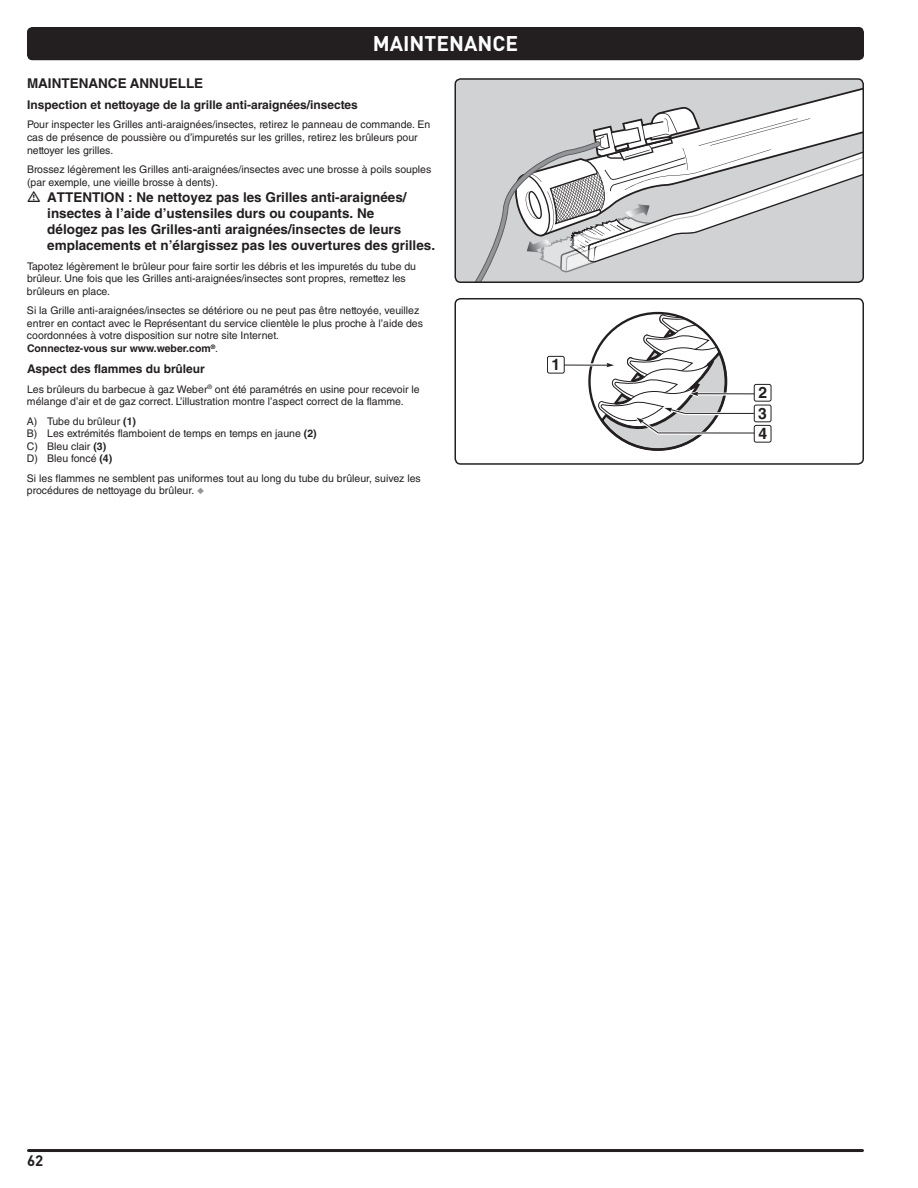
<style>
.page{position:relative;width:918px;height:1188px;background:#fff}
.page>*{position:absolute;margin:0;border:0;box-sizing:border-box;transform-origin:0 0}
.t1{font:21px "DI Nkerned";color:#fff}
.t2{font:700 15.75px "Helvetica LT Std";color:#231f20}
.t3{font:15px "DI Nkerned";color:#231f20}
.t4{font:700 13.5px/16.2px "Helvetica LT Std";color:#231f20}
.t5{font:700 12px "Helvetica LT Std";color:#231f20}
.t6{font:10.5px/12.6px "Helvetica LT Std";color:#231f20}
.s1{font-weight:700}
.s2{color:#939598}
</style>
<div class="page">
<div style="left:27px;top:27px;width:837px;height:33px;background:#231f20;border-radius:5px"></div>
<hr style="left:28px;top:1149px;width:834px;height:3px;background:#231f20">
<hr style="left:563px;top:365px;width:47px;height:1px;background:#231f20">
<svg style="left:598px;top:312px;width:160px;height:139px"></svg>
<div style="left:754px;top:405px;width:17px;height:17px;background:#fff;border-radius:2px"></div>
<div style="left:754px;top:405px;width:17px;height:17px;border:1px solid #231f20;border-radius:2px"></div>
<div style="left:547px;top:356px;width:18px;height:17px;border:1px solid #231f20;border-radius:2px"></div>
<div style="left:754px;top:384px;width:17px;height:17px;background:#fff;border-radius:2px"></div>
<div style="left:754px;top:384px;width:17px;height:18px;border:1px solid #231f20;border-radius:2px"></div>
<div style="left:754px;top:425px;width:17px;height:17px;background:#fff;border-radius:2px"></div>
<div style="left:754px;top:425px;width:17px;height:18px;border:1px solid #231f20;border-radius:2px"></div>
<div style="left:455px;top:298px;width:409px;height:167px;border:2px solid #231f20;border-radius:5px"></div>
<div style="left:455px;top:79px;width:406px;height:28px;background:#d1d2d4"></div>
<svg style="left:515px;top:87px;width:346px;height:20px;background:#d1d2d4"></svg>
<svg style="left:455px;top:107px;width:408px;height:175px"></svg>
<img style="left:575px;top:235px;width:22px;height:26px">
<div style="left:455px;top:78px;width:409px;height:205px;border:2px solid #231f20;border-radius:5px"></div>
<h1 class="t1" style="left:373px;top:30px;width:147px">MAINTENANCE</h1>
<p class="t4" style="left:27px;top:75px;width:30px">MAINTEN</p>
<p class="t4" style="left:88px;top:75px;width:62px">ANCE ANNUE</p>
<p class="t4" style="left:178px;top:75px;width:25px">LLE</p>
<p class="t5" style="left:27px;top:98px;width:332px">Inspection et nettoyage de la grille anti-araignées/insectes</p>
<p class="t6" style="left:27px;top:118px;width:405px">Pour inspecter les Grilles anti-araignées/insectes, retirez le panneau de commande. En cas de présence de poussière ou d’impuretés sur les grilles, retirez les brûleurs pour nettoyer les grilles.</p>
<p class="t6" style="left:27px;top:163px;width:406px">Brossez légèrement les Grilles anti-araignées/insectes avec une brosse à poils souples (par exemple, une vieille brosse à dents).</p>
<p class="t4" style="left:47px;top:189px;width:20px">ATTENTION</p>
<p class="t4" style="left:47px;top:189px;width:389px;text-indent:81px">: Ne nettoyez pas les Grilles anti-araignées/ insectes à l’aide d’ustensiles durs ou coupants. Ne<br>délogez pas les Grilles-anti araignées/insectes de leurs emplacements et n’élargissez pas les ouvertures des grilles.</p>
<p class="t6" style="left:27px;top:260px;width:391px">Tapotez légèrement le brûleur pour faire sortir les débris et les impuretés du tube du brûleur. Une fois que les Grilles anti-araignées/insectes sont propres, remettez les brûleurs en place.</p>
<p class="t6" style="left:27px;top:304px;width:398px">Si la Grille anti-araignées/insectes se détériore ou ne peut pas être nettoyée, veuillez entrer en contact avec le Représentant du service clientèle le plus proche à l’aide des coordonnées à votre disposition sur notre site Internet.<br><span class="s1">Connectez-vous sur www.weber.com</span><sup>®</sup>.</p>
<p class="t5" style="left:27px;top:362px;width:179px">Aspect des flammes du brûleur</p>
<p class="t6" style="left:27px;top:383px;width:394px">Les brûleurs du barbecue à gaz Weber<sup>®</sup> ont été paramétrés en usine pour recevoir le mélange d’air et de gaz correct. L’illustration montre l’aspect correct de la flamme.</p>
<p class="t6" style="left:27px;top:415px;width:291px">A) Tube du brûleur <span class="s1">(1)<br></span>B) Les extrémités flamboient de temps en temps en jaune <span class="s1">(2)<br></span>C) Bleu clair <span class="s1">(3)<br></span>D) Bleu foncé <span class="s1">(4)</span></p>
<p class="t6" style="left:27px;top:472px;width:395px">Si les flammes ne semblent pas uniformes tout au long du tube du brûleur, suivez les procédures de nettoyage du brûleur. <span class="s2">◆</span></p>
<h2 class="t2" style="left:551px;top:355px;width:10px">1</h2>
<h2 class="t2" style="left:758px;top:383px;width:10px">2</h2>
<h2 class="t2" style="left:758px;top:424px;width:10px">4</h2>
<h2 class="t2" style="left:758px;top:404px;width:10px">3</h2>
<h3 class="t3" style="left:27px;top:1151px;width:18px">62</h3>
</div>
